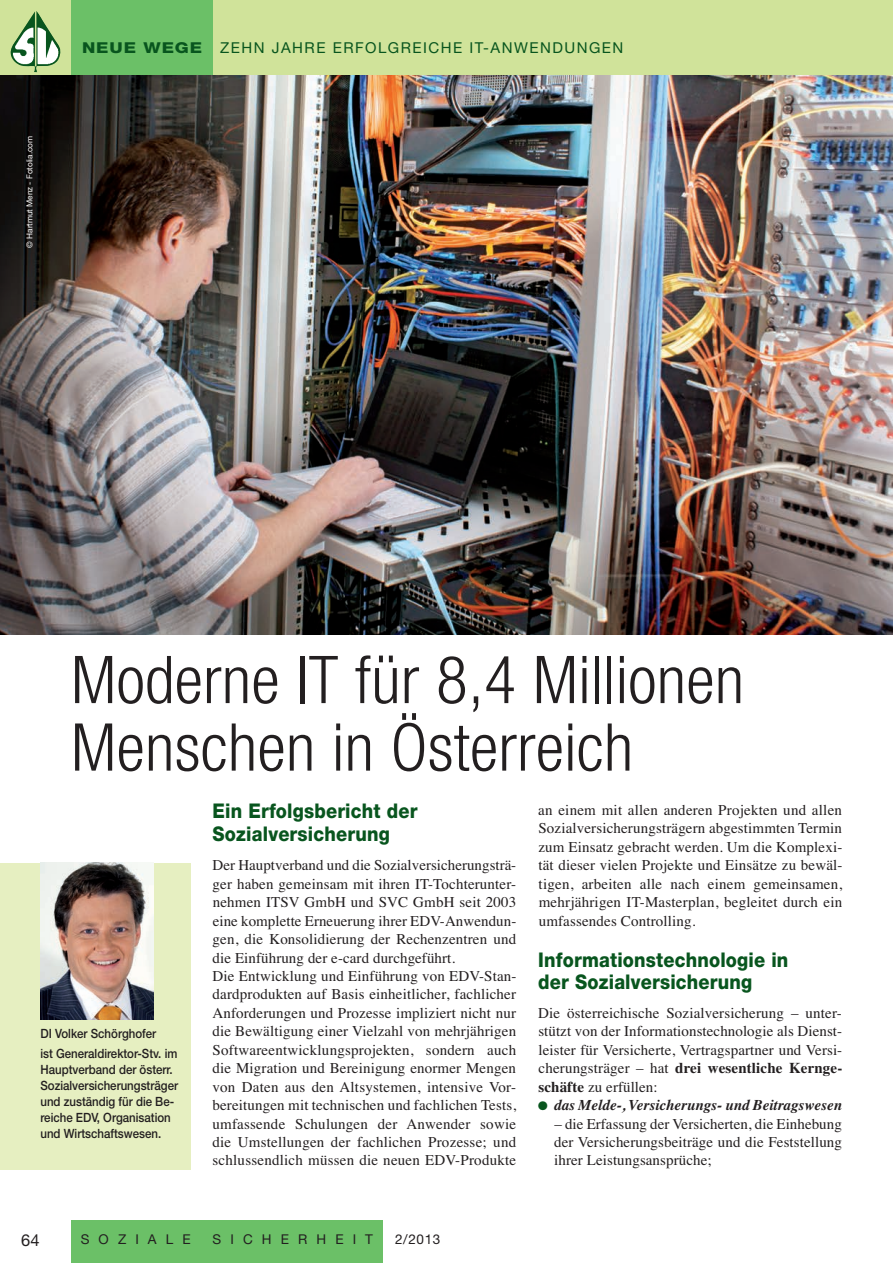
<style>
.page{position:relative;width:893px;height:1263px;background:#fff}
.page>*{position:absolute;margin:0;border:0;box-sizing:border-box;transform-origin:0 0}
.t1{font:300 condensed 66px/67.5px "Helvetica Neue LT Std";letter-spacing:.005em;color:#231f20}
.t2{font:800 20.25px/22.5px "Helvetica Neue";letter-spacing:.01em;color:#08551e;scale:.9 1}
.t3{font:16.5px "Helvetica Neue";color:#231f20}
.t4{font:15px/18.5px "Times";letter-spacing:.01em;color:#231f20;text-align:justify}
.t5{font:15px "Helvetica Neue";letter-spacing:.1em;color:#08551e}
.t6{font:13.5px "Helvetica Neue";letter-spacing:.675em;color:#231f20}
.t7{font:500 12.75px/15.9px "Helvetica Neue";color:#231f20;scale:.9 1}
.t8{font:8.25px "Helvetica Neue";letter-spacing:-.005em;color:#fff}
.s1{font-weight:800}
.s2{font-weight:700}
.s3{font-family:"Monotype Sorts";font-size:12px;color:#08551e}
.s4{font-weight:700;font-style:italic}
</style>
<div class="page">
<img style="left:0;top:74px;width:892px;height:560px">
<div style="left:0;top:863px;width:191px;height:306px;background:#e6efc1"></div>
<div style="left:0;top:0;width:893px;height:74px;background:#d0e39a"></div>
<div style="left:71px;top:0;width:142px;height:74px;background:#6bc067"></div>
<img style="left:11px;top:11px;width:49px;height:61px">
<img style="left:40px;top:863px;width:113px;height:157px">
<div style="left:71px;top:1220px;width:312px;height:43px;background:#6bc067"></div>
<p class="t8" style="left:27px;top:248px;width:113px;rotate:-90deg">© Hartmut Menz - Fotolia.com</p>
<p class="t5" style="left:82px;top:43px;width:543px"><span class="s1">NEUE WEGE</span> ZEHN JAHRE ERFOLGREICHE IT-ANWENDUNGEN</p>
<h1 class="t1" style="left:71px;top:652px;width:675px">Moderne IT für 8,4 Millionen<br>Menschen in Österreich</h1>
<h2 class="t2" style="left:213px;top:801px;width:229px">Ein Erfolgsbericht der<br>Sozialversicherung</h2>
<p class="t4" style="left:212px;top:856px;width:306px;text-align:left">Der Hauptverband und die Sozialversicherungsträ&shy;ger haben gemeinsam mit ihren IT-Tochterunter&shy;nehmen ITSV GmbH und SVC GmbH seit 2003 eine komplette Erneuerung ihrer EDV-Anwendun&shy;gen, die Konsolidierung der Rechenzentren und die Einführung der e-card durchgeführt.<br>Die Entwicklung und Einführung von EDV-Stan&shy;dardprodukten auf Basis einheitlicher, fachlicher Anforderungen und Prozesse impliziert nicht nur die Bewältigung einer Vielzahl von mehrjährigen Softwareentwicklungsprojekten, sondern auch die Migration und Bereinigung enormer Mengen von Daten aus den Altsystemen, intensive Vor&shy;bereitungen mit technischen und fachlichen Tests, umfassende Schulungen der Anwender sowie die Umstellungen der fachlichen Prozesse; und schlussendlich müssen die neuen EDV-Produkte</p>
<p class="t4" style="left:538px;top:800px;width:306px">an einem mit allen anderen Projekten und allen Sozialversicherungsträgern abgestimmten Termin zum Einsatz gebracht werden. Um die Komplexi&shy;tät dieser vielen Projekte und Einsätze zu bewäl&shy;tigen, arbeiten alle nach einem gemeinsamen, mehrjährigen IT-Masterplan, begleitet durch ein umfassendes Controlling.</p>
<h2 class="t2" style="left:538px;top:950px;width:279px">Informationstechnologie in der Sozialversicherung</h2>
<p class="t4" style="left:538px;top:1003px;width:306px;text-align:left">Die österreichische Sozialversicherung – unter&shy;stützt von der Informationstechnologie als Dienst&shy;leister für Versicherte, Vertragspartner und Versi&shy;cherungsträger – hat <span class="s2">drei wesentliche Kernge&shy;schäfte</span> zu erfüllen:<br><span class="s3">l</span> <span class="s4">das Melde-, Versicherungs- und Beitragswesen</span></p>
<p class="t4" style="left:554px;top:1114px;width:289px">– die Erfassung der Versicherten, die Einhebung der Versicherungsbeiträge und die Feststellung ihrer Leistungsansprüche;</p>
<p class="t7" style="left:40px;top:1025px;width:154px;line-height:20.1px">DI Volker Schörghofer<br>ist Generaldirektor-Stv. im</p>
<p class="t7" style="left:40px;top:1063px;width:154px">Hauptverband der österr.<br>Sozialversicherungsträger und zuständig für die Be&shy;reiche EDV, Organisation und Wirtschaftswesen.</p>
<p class="t3" style="left:21px;top:1234px;width:20px">64</p>
<p class="t6" style="left:81px;top:1234px;width:111px">SOZIALE</p>
<p class="t6" style="left:213px;top:1234px;width:162px">SICHERHEIT</p>
<p class="t6" style="left:395px;top:1234px;width:47px">2/2013</p>
</div>
